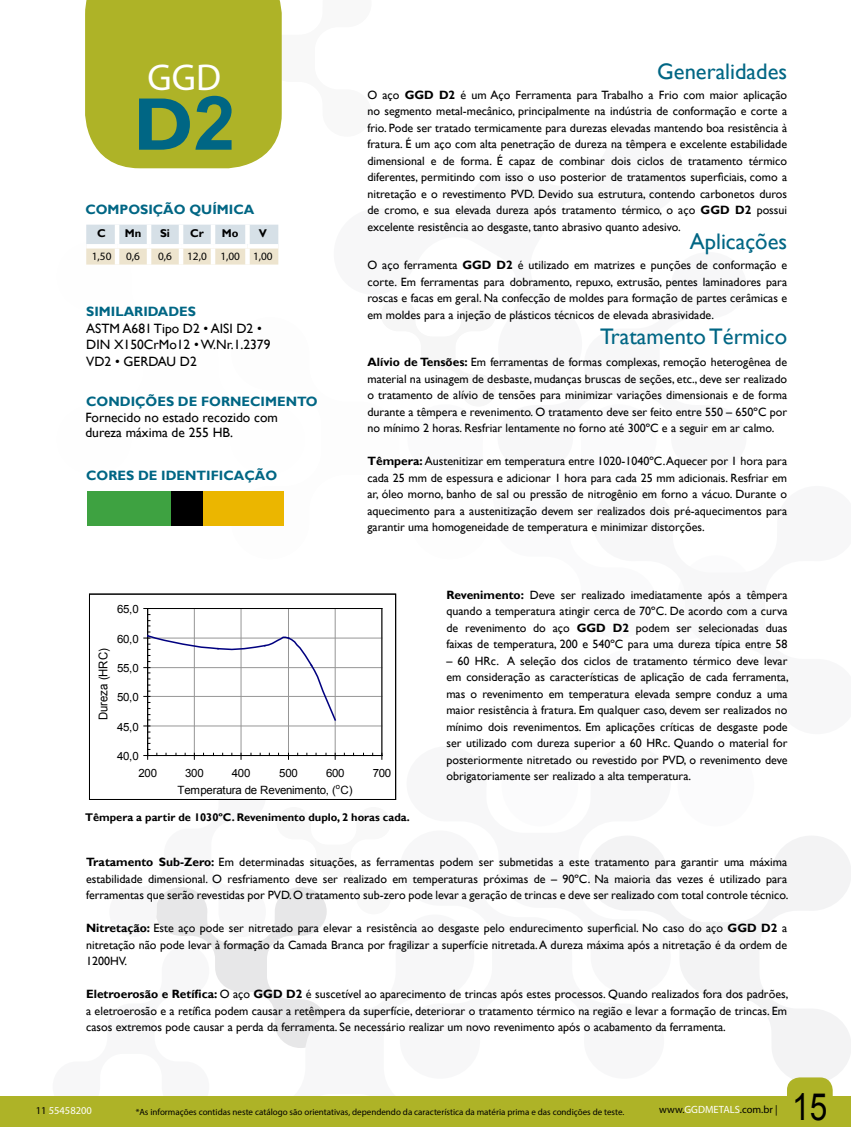
<style>
.page{position:relative;width:851px;height:1127px;background:#fff}
.page>*{position:absolute;margin:0;border:0;box-sizing:border-box;transform-origin:0 0}
.t1{font:700 75px "Gill Sans";color:#006684}
.t2{font:37.5px "Myriad Pro";color:#fff}
.t3{font:37.5px "Arial";color:#000;scale:.84 1}
.t4{font:22.5px "Gill Sans";color:#006684}
.t5{font:13.5px/16.2px "Gill Sans";color:#000}
.t6{font:700 13.5px "Gill Sans";color:#006684}
.t7{font:12.15px "Arial";letter-spacing:-.005em;color:#000;scale:.94 1}
.t8{font:12px/16.5px "Gill Sans";color:#000;text-align:justify}
.t9{font:11.4px "Arial";letter-spacing:-.025em;color:#000}
.t10{font:11.4px "Arial";letter-spacing:.01em;color:#000}
.t11{font:11.25px "Myriad Pro";color:#000}
.t12{font:700 11.25px "Gill Sans";color:#000}
.t13{font:700 11.1px "Gill Sans";color:#000}
.t14{font:10.5px "Myriad Pro";color:#000}
.t15{font:10.5px "Myriad Pro";color:#fff}
.t16{font:9px "Myriad Pro";color:#000}
.t17{font:7.65px "Arial";color:#000}
.s1{font-family:"Arial"}
.s2{font-weight:700}
.s3{color:#000}
.s4{color:#fff}
</style>
<div class="page">
<svg style="left:588px;top:836px;width:262px;height:242px"></svg>
<svg style="left:89px;top:799px;width:302px;height:156px"></svg>
<svg style="left:215px;top:914px;width:176px;height:134px"></svg>
<div style="left:0;top:1096px;width:850px;height:31px;background:#aeb327"></div>
<svg style="left:786px;top:1077px;width:46px;height:19px"></svg>
<div style="left:85px;top:0;width:197px;height:168px;background:#aeb327"></div>
<hr style="left:148px;top:726px;width:234px;height:1px;background:#969696">
<hr style="left:148px;top:696px;width:234px;height:1px;background:#969696">
<hr style="left:148px;top:667px;width:234px;height:1px;background:#969696">
<hr style="left:148px;top:638px;width:234px;height:1px;background:#969696">
<hr style="left:148px;top:608px;width:234px;height:1px;background:#000">
<hr style="left:381px;top:608px;width:1px;height:147px;background:#000">
<hr style="left:148px;top:755px;width:234px;height:1px;background:#000">
<svg style="left:144px;top:608px;width:193px;height:151px"></svg>
<div style="left:89px;top:594px;width:306px;height:205px;border:1px solid #000"></div>
<svg style="left:86px;top:225px;width:192px;height:40px;background:#e1e2dc"></svg>
<hr style="left:115px;top:225px;width:4px;height:19px;background:#fff">
<hr style="left:147px;top:225px;width:4px;height:19px;background:#fff">
<hr style="left:179px;top:225px;width:4px;height:19px;background:#fff">
<hr style="left:211px;top:225px;width:4px;height:19px;background:#fff">
<div style="left:245px;top:225px;width:5px;height:19px;background:#fff"></div>
<hr style="left:86px;top:244px;width:31px;height:4px;background:#fff">
<hr style="left:117px;top:244px;width:32px;height:4px;background:#fff">
<hr style="left:115px;top:248px;width:4px;height:17px;background:#fff">
<hr style="left:149px;top:244px;width:32px;height:4px;background:#fff">
<hr style="left:147px;top:248px;width:4px;height:17px;background:#fff">
<hr style="left:181px;top:244px;width:32px;height:4px;background:#fff">
<hr style="left:179px;top:248px;width:4px;height:17px;background:#fff">
<hr style="left:213px;top:244px;width:34px;height:4px;background:#fff">
<hr style="left:211px;top:248px;width:4px;height:17px;background:#fff">
<hr style="left:247px;top:244px;width:31px;height:4px;background:#fff">
<div style="left:245px;top:248px;width:5px;height:17px;background:#fff"></div>
<div style="left:87px;top:492px;width:84px;height:34px;background:#3ea241"></div>
<div style="left:171px;top:492px;width:32px;height:34px;background:#000"></div>
<div style="left:203px;top:492px;width:80px;height:34px;background:#ebb600"></div>
<h2 class="t2" style="left:148px;top:54px;width:75px">GGD</h2>
<h1 class="t1" style="left:133px;top:79px;width:103px">D<span class="s1">2</span></h1>
<p class="t6" style="left:85px;top:201px;width:170px">COMPOSIÇÃO QUÍMICA</p>
<p class="t12" style="left:97px;top:227px;width:10px">C</p>
<p class="t12" style="left:125px;top:227px;width:18px">Mn</p>
<p class="t12" style="left:160px;top:227px;width:11px">Si</p>
<p class="t12" style="left:190px;top:227px;width:15px">Cr</p>
<p class="t12" style="left:222px;top:227px;width:18px">Mo</p>
<p class="t12" style="left:259px;top:227px;width:10px">V</p>
<p class="t11" style="left:92px;top:249px;width:21px">1,50</p>
<p class="t11" style="left:126px;top:249px;width:15px">0,6</p>
<p class="t11" style="left:158px;top:249px;width:15px">0,6</p>
<p class="t11" style="left:187px;top:249px;width:87px">12,0 1,00 1,00</p>
<p class="t6" style="left:86px;top:303px;width:111px">SIMILARIDADES</p>
<p class="t5" style="left:86px;top:321px;width:186px">ASTM A681 Tipo D2 • AISI D2 •<br>DIN X150CrMo12 • W.Nr.1.2379<br>VD2 • GERDAU D2</p>
<p class="t6" style="left:86px;top:393px;width:233px">CONDIÇÕES DE FORNECIMENTO</p>
<p class="t5" style="left:85px;top:410px;width:194px;line-height:15px">Fornecido no estado recozido com dureza máxima de 255 HB.</p>
<p class="t6" style="left:86px;top:467px;width:192px">CORES DE IDENTIFICAÇÃO</p>
<h3 class="t4" style="left:657px;top:59px;width:131px">Generalidades</h3>
<p class="t8" style="left:367px;top:87px;width:421px">O aço <span class="s2">GGD D2</span> é um Aço Ferramenta para Trabalho a Frio com maior aplicação no segmento metal-mecânico, principalmente na indústria de conformação e corte a frio. Pode ser tratado termicamente para durezas elevadas mantendo boa resistência à fratura. É um aço com alta penetração de dureza na têmpera e excelente estabilidade dimensional e de forma. É capaz de combinar dois ciclos de tratamento térmico diferentes, permitindo com isso o uso posterior de tratamentos superficiais, como a nitretação e o revestimento PVD. Devido sua estrutura, contendo carbonetos duros de cromo, e sua elevada dureza após tratamento térmico, o aço <span class="s2">GGD D2</span> possui excelente resistência ao desgaste, tanto abrasivo quanto adesivo.</p>
<h3 class="t4" style="left:689px;top:228px;width:99px">Aplicações</h3>
<p class="t8" style="left:367px;top:257px;width:421px">O aço ferramenta <span class="s2">GGD D2</span> é utilizado em matrizes e punções de conformação e corte. Em ferramentas para dobramento, repuxo, extrusão, pentes laminadores para roscas e facas em geral. Na confecção de moldes para formação de partes cerâmicas e em moldes para a injeção de plásticos técnicos de elevada abrasividade.</p>
<h3 class="t4" style="left:600px;top:323px;width:188px">Tratamento Térmico</h3>
<p class="t8" style="left:367px;top:354px;width:421px"><span class="s2">Alívio de Tensões:</span> Em ferramentas de formas complexas, remoção heterogênea de material na usinagem de desbaste, mudanças bruscas de seções, etc., deve ser realizado o tratamento de alívio de tensões para minimizar variações dimensionais e de forma durante a têmpera e revenimento. O tratamento deve ser feito entre 550 – 650ºC por no mínimo 2 horas. Resfriar lentamente no forno até 300ºC e a seguir em ar calmo.</p>
<p class="t8" style="left:367px;top:453px;width:421px"><span class="s2">Têmpera:</span> Austenitizar em temperatura entre 1020-1040ºC. Aquecer por 1 hora para cada 25 mm de espessura e adicionar 1 hora para cada 25 mm adicionais. Resfriar em ar, óleo morno, banho de sal ou pressão de nitrogênio em forno a vácuo. Durante o aquecimento para a austenitização devem ser realizados dois pré-aquecimentos para garantir uma homogeneidade de temperatura e minimizar distorções.</p>
<p class="t9" style="left:117px;top:601px;width:23px">65,0</p>
<p class="t9" style="left:117px;top:631px;width:23px">60,0</p>
<p class="t10" style="left:98px;top:722px;width:84px;rotate:-90deg">DUREZA (HRC)</p>
<p class="t7" style="left:95px;top:720px;width:78px;rotate:-90deg">Dureza (HRC)</p>
<p class="t9" style="left:117px;top:661px;width:23px">55,0</p>
<p class="t9" style="left:117px;top:689px;width:23px">50,0</p>
<p class="t9" style="left:117px;top:719px;width:23px">45,0</p>
<p class="t9" style="left:117px;top:748px;width:23px">40,0</p>
<p class="t9" style="left:138px;top:765px;width:20px">200</p>
<p class="t9" style="left:185px;top:765px;width:20px">300</p>
<p class="t9" style="left:232px;top:765px;width:20px">400</p>
<p class="t9" style="left:279px;top:765px;width:20px">500</p>
<p class="t9" style="left:326px;top:765px;width:20px">600</p>
<p class="t9" style="left:372px;top:765px;width:20px">700</p>
<p class="t9" style="left:177px;top:783px;width:177px">Temperatura de Revenimento, ( C)</p>
<p class="t17" style="left:336px;top:781px;width:6px">o</p>
<p class="t13" style="left:85px;top:811px;width:326px">Têmpera a partir de 1030ºC. Revenimento duplo, 2 horas cada.</p>
<p class="t8" style="left:446px;top:586px;width:342px"><span class="s2">Revenimento:</span> Deve ser realizado imediatamente após a têmpera quando a temperatura atingir cerca de 70ºC. De acordo com a curva de revenimento do aço <span class="s2">GGD D2</span> podem ser selecionadas duas faixas de temperatura, 200 e 540ºC para uma dureza típica entre 58</p>
<p class="t8" style="left:446px;top:652px;width:344px">– 60 HRc. A seleção dos ciclos de tratamento térmico deve levar em consideração as características de aplicação de cada ferramenta, mas o revenimento em temperatura elevada sempre conduz a uma maior resistência à fratura. Em qualquer caso, devem ser realizados no mínimo dois revenimentos. Em aplicações críticas de desgaste pode ser utilizado com dureza superior a 60 HRc. Quando o material for posteriormente nitretado ou revestido por PVD, o revenimento deve obrigatoriamente ser realizado a alta temperatura.</p>
<p class="t8" style="left:86px;top:854px;width:703px"><span class="s2">Tratamento Sub-Zero:</span> Em determinadas situações, as ferramentas podem ser submetidas a este tratamento para garantir uma máxima estabilidade dimensional. O resfriamento deve ser realizado em temperaturas próximas de – 90ºC. Na maioria das vezes é utilizado para ferramentas que serão revestidas por PVD. O tratamento sub-zero pode levar a geração de trincas e deve ser realizado com total controle técnico.</p>
<p class="t8" style="left:86px;top:920px;width:702px"><span class="s2">Nitretação:</span> Este aço pode ser nitretado para elevar a resistência ao desgaste pelo endurecimento superficial. No caso do aço <span class="s2">GGD D2</span> a nitretação não pode levar à formação da Camada Branca por fragilizar a superfície nitretada. A dureza máxima após a nitretação é da ordem de 1200HV.</p>
<p class="t8" style="left:86px;top:986px;width:703px"><span class="s2">Eletroerosão e Retífica:</span> O aço <span class="s2">GGD D2</span> é suscetível ao aparecimento de trincas após estes processos. Quando realizados fora dos padrões, a eletroerosão e a retífica podem causar a retêmpera da superfície, deteriorar o tratamento térmico na região e levar a formação de trincas. Em casos extremos pode causar a perda da ferramenta. Se necessário realizar um novo revenimento após o acabamento da ferramenta.</p>
<p class="t15" style="left:36px;top:1104px;width:58px"><span class="s3">11</span> 55458200</p>
<p class="t16" style="left:136px;top:1106px;width:490px">*As informações contidas neste catálogo são orientativas, dependendo da característica da matéria prima e das condições de teste.</p>
<p class="t14" style="left:659px;top:1102px;width:120px">www.<span class="s4">GGDMETALS</span>.com.br |</p>
<h2 class="t3" style="left:792px;top:1082px;width:43px">15</h2>
</div>
